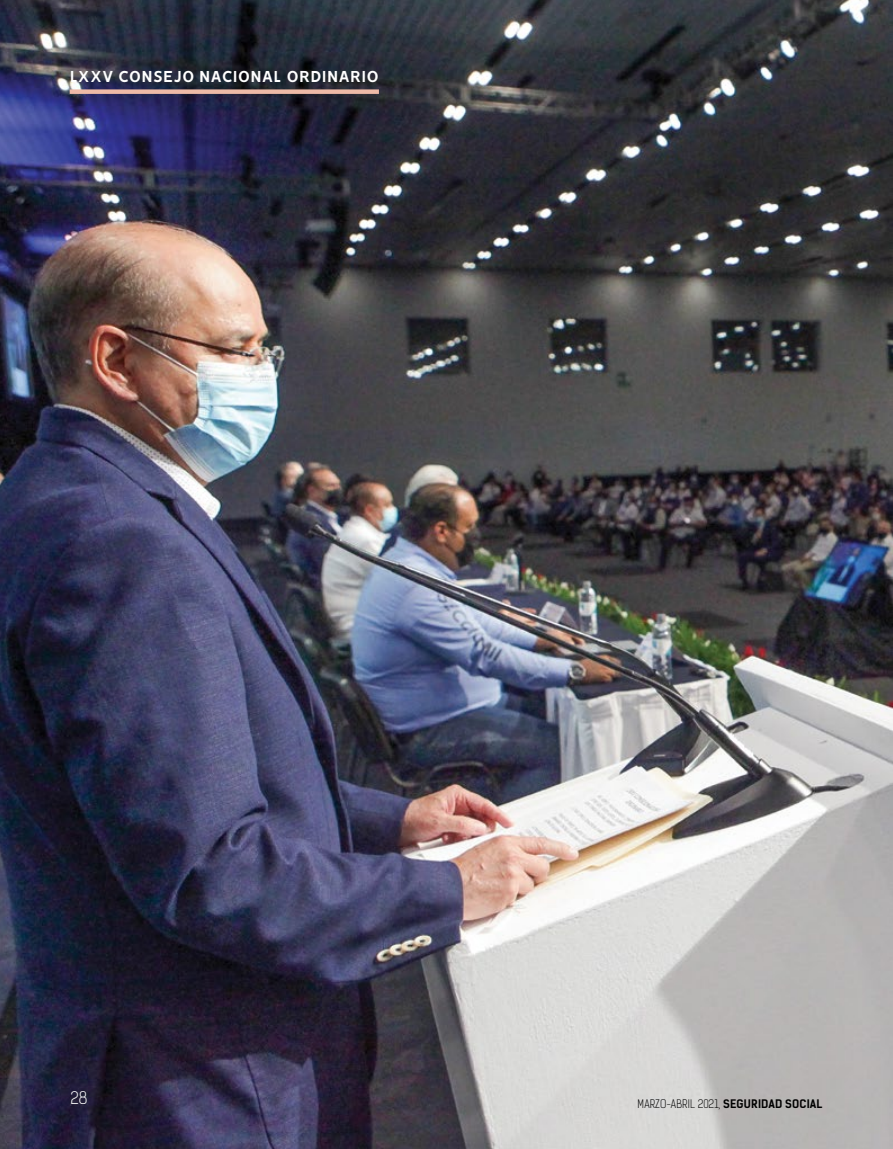
<style>
.page{position:relative;width:893px;height:1149px;background:#fff}
.page>*{position:absolute;margin:0;border:0;box-sizing:border-box;transform-origin:0 0}
.t1{font:700 18px "Vision";letter-spacing:.005em;color:#fff}
.t2{font:300 16.5px "Kelson Sans";color:#fff}
.t3{font:300 11.25px "Kelson Sans";letter-spacing:.015em;color:#000}
.s1{font-weight:700}
</style>
<div class="page">
<img style="left:0;top:0;width:893px;height:1148px">
<div style="left:70px;top:89px;width:309px;height:5px;background:#eebaa7"></div>
<h1 class="t1" style="left:70px;top:66px;width:311px">LXXV CONSEJO NACIONAL ORDINARIO</h1>
<h2 class="t2" style="left:70px;top:1087px;width:19px">28</h2>
<p class="t3" style="left:638px;top:1096px;width:186px">MARZO-ABRIL 2021, <span class="s1">SEGURIDAD SOCIAL</span></p>
</div>
